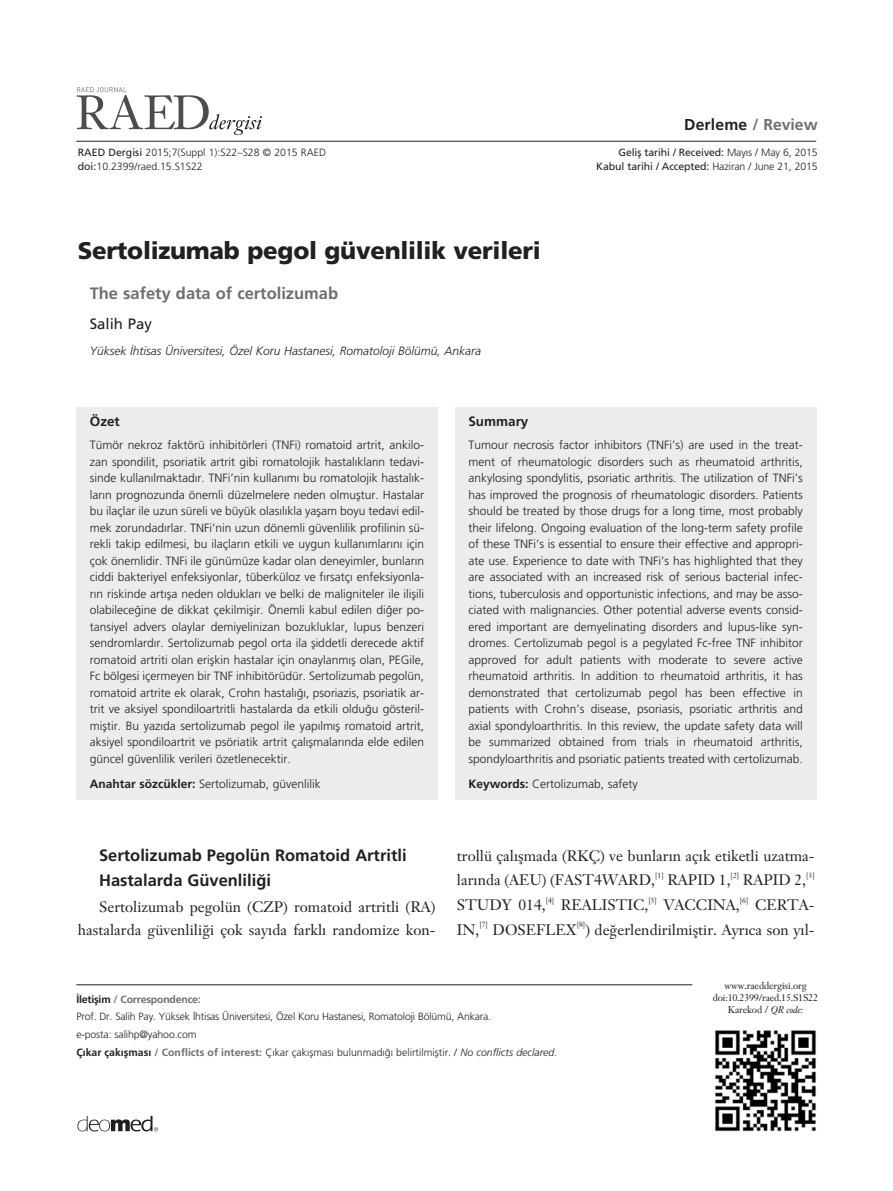
<style>
.page{position:relative;width:893px;height:1191px;background:#fff}
.page>*{position:absolute;margin:0;border:0;box-sizing:border-box;transform-origin:0 0}
.t1{font:900 24px "Frutiger";letter-spacing:-.01em;color:#231f20}
.t2{font:700 16.5px/24.3px "Frutiger";color:#231f20}
.t3{font:700 16.5px "Frutiger";color:#6d6e70}
.t4{font:700 15.75px "Frutiger";letter-spacing:.01em;color:#231f20}
.t5{font:15px/22.2px "Janson Text";color:#231f20;text-align:right}
.t6{font:15px "Frutiger";color:#231f20}
.t7{font:700 13.5px "Frutiger";color:#231f20}
.t8{font:300 12px/16.5px "Frutiger";color:#231f20;text-align:justify}
.t9{font:italic 300 12px "Frutiger";color:#231f20}
.t10{font:300 10.5px/17.5px "Frutiger";letter-spacing:-.01em;color:#231f20}
.t11{font:10.5px/13.5px "Frutiger";letter-spacing:-.01em;color:#231f20;text-align:right}
.t12{font:9.75px/12px "Janson Text";letter-spacing:-.015em;color:#231f20;text-align:center}
.t13{font:7.5px "Janson Text";color:#231f20}
.s1{font-weight:400}
.s2{color:#6d6e70}
.s3{font-weight:300}
.s4{font-weight:700}
.s5{font-weight:700;color:#6d6e70}
.s6{font-style:italic}
</style>
<div class="page">
<svg style="left:77px;top:87px;width:185px;height:48px"></svg>
<hr style="left:76px;top:984px;width:616px;height:1px;background:#231f20">
<img style="left:715px;top:1030px;width:101px;height:102px">
<svg style="left:77px;top:1115px;width:81px;height:16px"></svg>
<div style="left:455px;top:407px;width:361px;height:393px;background:#ebecec"></div>
<hr style="left:76px;top:141px;width:740px;height:1px;background:#231f20">
<div style="left:76px;top:407px;width:362px;height:393px;background:#ebecec"></div>
<p class="t10" style="left:78px;top:147px;width:250px;line-height:13.5px"><span class="s1">RAED Dergisi</span> 2015;7(Suppl 1):S22–S28 © 2015 RAED <span class="s1">doi:</span>10.2399/raed.15.S1S22</p>
<h1 class="t1" style="left:78px;top:241px;width:464px">Sertolizumab pegol güvenlilik verileri</h1>
<h2 class="t3" style="left:90px;top:286px;width:250px">The safety data of certolizumab</h2>
<p class="t6" style="left:90px;top:317px;width:64px">Salih Pay</p>
<p class="t9" style="left:90px;top:346px;width:393px">Yüksek ‹htisas Üniversitesi, Özel Koru Hastanesi, Romatoloji Bölümü, Ankara</p>
<h3 class="t4" style="left:684px;top:118px;width:135px">Derleme <span class="s2">/ Review</span></h3>
<p class="t11" style="left:596px;top:147px;width:223px">Gelifl tarihi / Received: <span class="s3">May›s / May 6, 2015<br></span>Kabul tarihi / Accepted: <span class="s3">Haziran / June 21, 2015</span></p>
<p class="t7" style="left:90px;top:416px;width:32px">Özet</p>
<p class="t8" style="left:90px;top:437px;width:336px">Tümör nekroz faktörü inhibitörleri (TNFi) romatoid artrit, ankilo&shy;zan spondilit, psoriatik artrit gibi romatolojik hastal›klar›n tedavi&shy;sinde kullan›lmaktad›r. TNFi’nin kullan›m› bu romatolojik hastal›k&shy;lar›n prognozunda önemli düzelmelere neden olmufltur. Hastalar bu ilaçlar ile uzun süreli ve büyük olas›l›kla yaflam boyu tedavi edil&shy;mek zorundad›rlar. TNFi'nin uzun dönemli güvenlilik profilinin sü&shy;rekli takip edilmesi, bu ilaçlar›n etkili ve uygun kullan›mlar›n› için çok önemlidir. TNFi ile günümüze kadar olan deneyimler, bunlar›n ciddi bakteriyel enfeksiyonlar, tüberküloz ve f›rsatç› enfeksiyonla&shy;r›n riskinde art›fla neden olduklar› ve belki de maligniteler ile iliflili olabilece¤ine de dikkat çekilmiflir. Önemli kabul edilen di¤er po&shy;tansiyel advers olaylar demiyelinizan bozukluklar, lupus benzeri sendromlard›r. Sertolizumab pegol orta ila fliddetli derecede aktif romatoid artriti olan eriflkin hastalar için onaylanm›fl olan, PEGile, Fc bölgesi içermeyen bir TNF inhibitörüdür. Sertolizumab pegolün, romatoid artrite ek olarak, Crohn hastal›¤›, psoriazis, psoriatik ar&shy;trit ve aksiyel spondiloartritli hastalarda da etkili oldu¤u gösteril&shy;mifltir. Bu yaz›da sertolizumab pegol ile yap›lm›fl romatoid artrit, aksiyel spondiloartrit ve psöriatik artrit çal›flmalar›nda elde edilen güncel güvenlilik verileri özetlenecektir.</p>
<p class="t8" style="left:90px;top:776px;width:232px"><span class="s4">Anahtar sözcükler:</span> Sertolizumab, güvenlilik</p>
<p class="t7" style="left:468px;top:416px;width:62px">Summary</p>
<p class="t8" style="left:468px;top:437px;width:336px">Tumour necrosis factor inhibitors (TNFi’s) are used in the treat&shy;ment of rheumatologic disorders such as rheumatoid arthritis, ankylosing spondylitis, psoriatic arthritis. The utilization of TNFi’s has improved the prognosis of rheumatologic disorders. Patients should be treated by those drugs for a long time, most probably their lifelong. Ongoing evaluation of the long-term safety profile of these TNFi’s is essential to ensure their effective and appropri&shy;ate use. Experience to date with TNFi’s has highlighted that they are associated with an increased risk of serious bacterial infec&shy;tions, tuberculosis and opportunistic infections, and may be asso&shy;ciated with malignancies. Other potential adverse events consid&shy;ered important are demyelinating disorders and lupus-like syn&shy;dromes. Certolizumab pegol is a pegylated Fc-free TNF inhibitor approved for adult patients with moderate to severe active rheumatoid arthritis. In addition to rheumatoid arthritis, it has demonstrated that certolizumab pegol has been effective in patients with Crohn’s disease, psoriasis, psoriatic arthritis and axial spondyloarthritis. In this review, the update safety data will be summarized obtained from trials in rheumatoid arthritis, spondyloarthritis and psoriatic patients treated with certolizumab.</p>
<p class="t8" style="left:468px;top:776px;width:171px"><span class="s4">Keywords:</span> Certolizumab, safety</p>
<h2 class="t2" style="left:99px;top:845px;width:309px">Sertolizumab Pegolün Romatoid Artritli<br>Hastalarda Güvenlili¤i</h2>
<p class="t5" style="left:78px;top:897px;width:359px">Sertolizumab pegolün (CZP) romatoid artritli (RA) hastalarda güvenlili¤i çok say›da farkl› randomize kon-</p>
<p class="t5" style="left:457px;top:844px;width:359px;line-height:24.6px;text-align:left">trollü çal›flmada (RKÇ) ve bunlar›n aç›k etiketli uzatma&shy;lar›nda (AEU) (FAST4WARD,</p>
<p class="t13" style="left:655px;top:872px;width:10px">[1]</p>
<p class="t5" style="left:667px;top:870px;width:65px">RAPID 1,</p>
<p class="t13" style="left:731px;top:872px;width:10px">[2]</p>
<p class="t5" style="left:743px;top:870px;width:65px">RAPID 2,</p>
<p class="t13" style="left:806px;top:872px;width:10px">[3]</p>
<p class="t5" style="left:457px;top:895px;width:90px">STUDY 014,</p>
<p class="t13" style="left:546px;top:897px;width:10px">[4]</p>
<p class="t5" style="left:561px;top:895px;width:89px">REALISTIC,</p>
<p class="t13" style="left:648px;top:897px;width:10px">[5]</p>
<p class="t5" style="left:663px;top:895px;width:78px">VACCINA,</p>
<p class="t13" style="left:740px;top:897px;width:10px">[6]</p>
<p class="t5" style="left:755px;top:895px;width:61px">CERTA-</p>
<p class="t5" style="left:457px;top:919px;width:24px">IN,</p>
<p class="t13" style="left:479px;top:921px;width:10px">[7]</p>
<p class="t5" style="left:493px;top:919px;width:86px">DOSEFLEX</p>
<p class="t13" style="left:577px;top:921px;width:10px">[8]</p>
<p class="t5" style="left:585px;top:919px;width:231px">) de¤erlendirilmifltir. Ayr›ca son y›l-</p>
<p class="t10" style="left:76px;top:991px;width:482px"><span class="s4">‹letiflim</span> <span class="s5">/ Correspondence:<br></span>Prof. Dr. Salih Pay. Yüksek ‹htisas Üniversitesi, Özel Koru Hastanesi, Romatoloji Bölümü, Ankara.<br>e-posta: salihp@yahoo.com<br><span class="s4">Ç›kar çak›flmas›</span> <span class="s5">/ Conflicts of interest:</span> Ç›kar çak›flmas› bulunmad›¤› belirtilmifltir. / <span class="s6">No conflicts declared</span>.</p>
<p class="t12" style="left:713px;top:980px;width:107px">www.raeddergisi.org doi:10.2399/raed.15.S1S22<br>Karekod / <span class="s6">QR code:</span></p>
</div>
